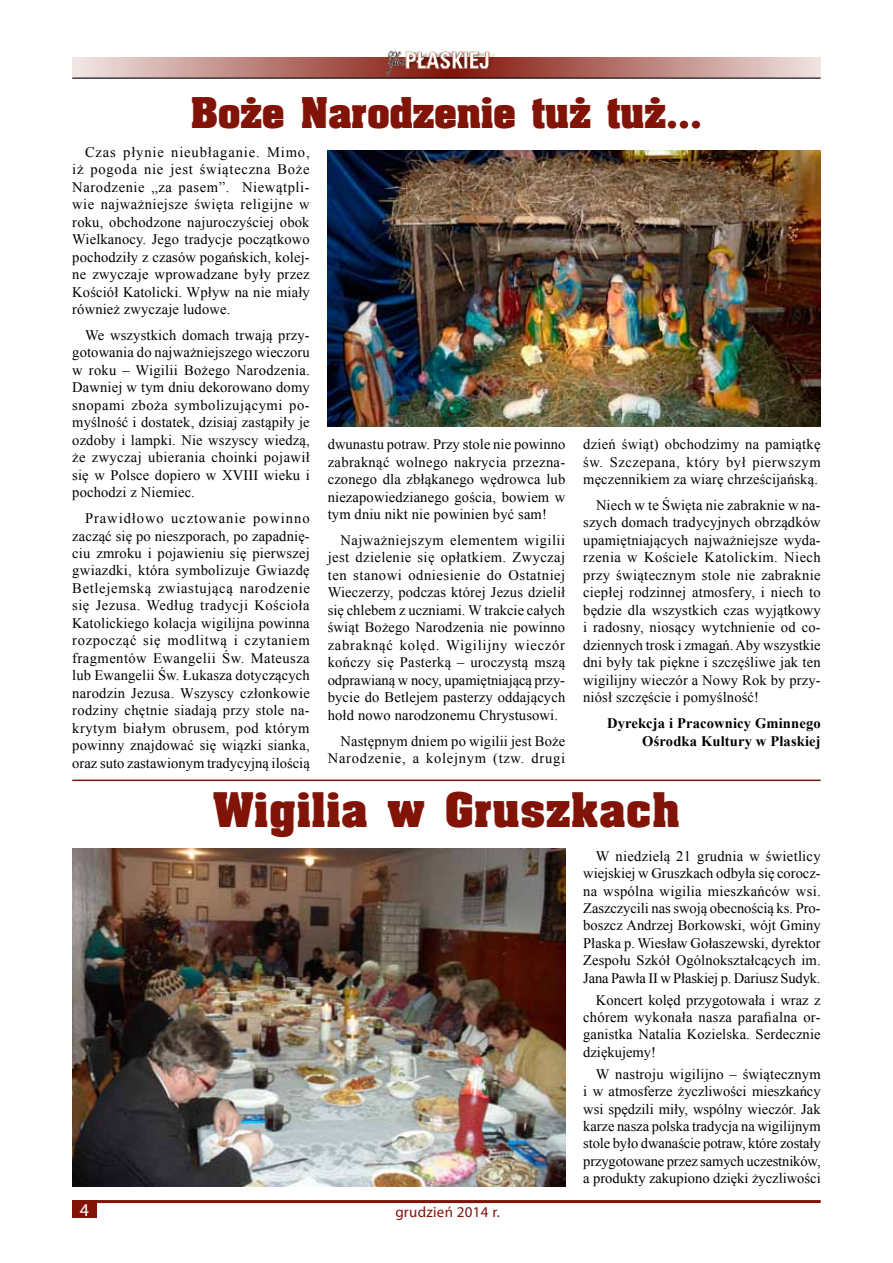
<style>
.page{position:relative;width:893px;height:1263px;background:#fff}
.page>*{position:absolute;margin:0;border:0;box-sizing:border-box;transform-origin:0 0}
.t1{font:700 40.5px "Aardvark";letter-spacing:.025em;color:#811307}
.t2{font:700 36px "Aardvark";color:#811307}
.t3{font:18px "Myriad Pro";color:#fff}
.t4{font:15px "Myriad Pro";letter-spacing:.02em;color:#811307}
.t5{font:14.55px/17.4px "Times New Roman";letter-spacing:.01em;color:#000;text-align:justify}
.t6{font:700 14.55px/17.4px "Times New Roman";letter-spacing:.01em;color:#000;text-align:right}
</style>
<div class="page">
<svg style="left:72px;top:58px;width:749px;height:20px"></svg>
<hr style="left:72px;top:1200px;width:749px;height:3px;background:#811307">
<img style="left:383px;top:51px;width:126px;height:26px">
<div style="left:72px;top:1200px;width:24px;height:18px;background:#811307"></div>
<hr style="left:72px;top:78px;width:749px;height:1px;background:#000">
<img style="left:328px;top:151px;width:493px;height:275px">
<img style="left:72px;top:848px;width:493px;height:338px">
<hr style="left:72px;top:779px;width:749px;height:2px;background:#811307">
<h2 class="t2" style="left:191px;top:88px;width:513px">Boże Narodzenie tuż tuż…</h2>
<p class="t5" style="left:72px;top:143px;width:239px;text-indent:13px">Czas płynie nieubłaganie. Mimo, iż pogoda nie jest świąteczna Boże Narodzenie „za pasem”. Niewątpli&shy;wie najważniejsze święta religijne w roku, obchodzone najuroczyściej obok Wielkanocy. Jego tradycje początkowo pochodziły z czasów pogańskich, kolej&shy;ne zwyczaje wprowadzane były przez Kościół Katolicki. Wpływ na nie miały również zwyczaje ludowe.</p>
<p class="t5" style="left:72px;top:326px;width:239px;text-indent:13px">We wszystkich domach trwają przy&shy;gotowania do najważniejszego wieczoru w roku – Wigilii Bożego Narodzenia.<br>Dawniej w tym dniu dekorowano domy snopami zboża symbolizującymi po&shy;myślność i dostatek, dzisiaj zastąpiły je ozdoby i lampki. Nie wszyscy wiedzą, że zwyczaj ubierania choinki pojawił się w Polsce dopiero w XVIII wieku i pochodzi z Niemiec.</p>
<p class="t5" style="left:72px;top:509px;width:239px;text-indent:13px">Prawidłowo ucztowanie powinno zacząć się po nieszporach, po zapadnię&shy;ciu zmroku i pojawieniu się pierwszej gwiazdki, która symbolizuje Gwiazdę Betlejemską zwiastującą narodzenie się Jezusa. Według tradycji Kościoła Katolickiego kolacja wigilijna powinna rozpocząć się modlitwą i czytaniem fragmentów Ewangelii Św. Mateusza lub Ewangelii Św. Łukasza dotyczących narodzin Jezusa. Wszyscy członkowie rodziny chętnie siadają przy stole na&shy;krytym białym obrusem, pod którym powinny znajdować się wiązki sianka, oraz suto zastawionym tradycyjną ilością</p>
<p class="t5" style="left:328px;top:435px;width:239px">dwunastu potraw. Przy stole nie powinno zabraknąć wolnego nakrycia przezna&shy;czonego dla zbłąkanego wędrowca lub niezapowiedzianego gościa, bowiem w tym dniu nikt nie powinien być sam!</p>
<p class="t5" style="left:328px;top:531px;width:239px;text-indent:13px">Najważniejszym elementem wigilii jest dzielenie się opłatkiem. Zwyczaj ten stanowi odniesienie do Ostatniej Wieczerzy, podczas której Jezus dzielił się chlebem z uczniami. W trakcie całych świąt Bożego Narodzenia nie powinno zabraknąć kolęd. Wigilijny wieczór kończy się Pasterką – uroczystą mszą odprawianą w nocy, upamiętniającą przy&shy;bycie do Betlejem pasterzy oddających hołd nowo narodzonemu Chrystusowi.</p>
<p class="t5" style="left:328px;top:732px;width:239px;text-align:right">Następnym dniem po wigilii jest Boże<br>Narodzenie, a kolejnym (tzw. drugi</p>
<p class="t5" style="left:583px;top:435px;width:239px">dzień świąt) obchodzimy na pamiątkę św. Szczepana, który był pierwszym męczennikiem za wiarę chrześcijańską.</p>
<p class="t5" style="left:583px;top:496px;width:239px;text-indent:13px">Niech w te Święta nie zabraknie w na&shy;szych domach tradycyjnych obrządków upamiętniających najważniejsze wyda&shy;rzenia w Kościele Katolickim. Niech przy świątecznym stole nie zabraknie ciepłej rodzinnej atmosfery, i niech to będzie dla wszystkich czas wyjątkowy i radosny, niosący wytchnienie od co&shy;dziennych trosk i zmagań. Aby wszystkie dni były tak piękne i szczęśliwe jak ten wigilijny wieczór a Nowy Rok by przy&shy;niósł szczęście i pomyślność!</p>
<p class="t6" style="left:607px;top:714px;width:215px">Dyrekcja i Pracownicy Gminnego<br>Ośrodka Kultury w Płaskiej</p>
<h1 class="t1" style="left:213px;top:782px;width:468px">Wigilia w Gruszkach</h1>
<p class="t3" style="left:80px;top:1198px;width:11px">4</p>
<p class="t4" style="left:395px;top:1203px;width:106px">grudzień 2014 r.</p>
<p class="t5" style="left:583px;top:847px;width:239px;text-indent:13px">W niedzielą 21 grudnia w świetlicy wiejskiej w Gruszkach odbyła się corocz&shy;na wspólna wigilia mieszkańców wsi.<br>Zaszczycili nas swoją obecnością ks. Pro&shy;boszcz Andrzej Borkowski, wójt Gminy Płaska p. Wiesław Gołaszewski, dyrektor Zespołu Szkół Ogólnokształcących im.<br>Jana Pawła II w Płaskiej p. Dariusz Sudyk.</p>
<p class="t5" style="left:583px;top:991px;width:239px;text-indent:13px">Koncert kolęd przygotowała i wraz z chórem wykonała nasza parafialna or&shy;ganistka Natalia Kozielska. Serdecznie dziękujemy!</p>
<p class="t5" style="left:583px;top:1065px;width:239px;text-indent:13px">W nastroju wigilijno – świątecznym i w atmosferze życzliwości mieszkańcy wsi spędzili miły, wspólny wieczór. Jak karze nasza polska tradycja na wigilijnym stole było dwanaście potraw, które zostały przygotowane przez samych uczestników, a produkty zakupiono dzięki życzliwości</p>
</div>
